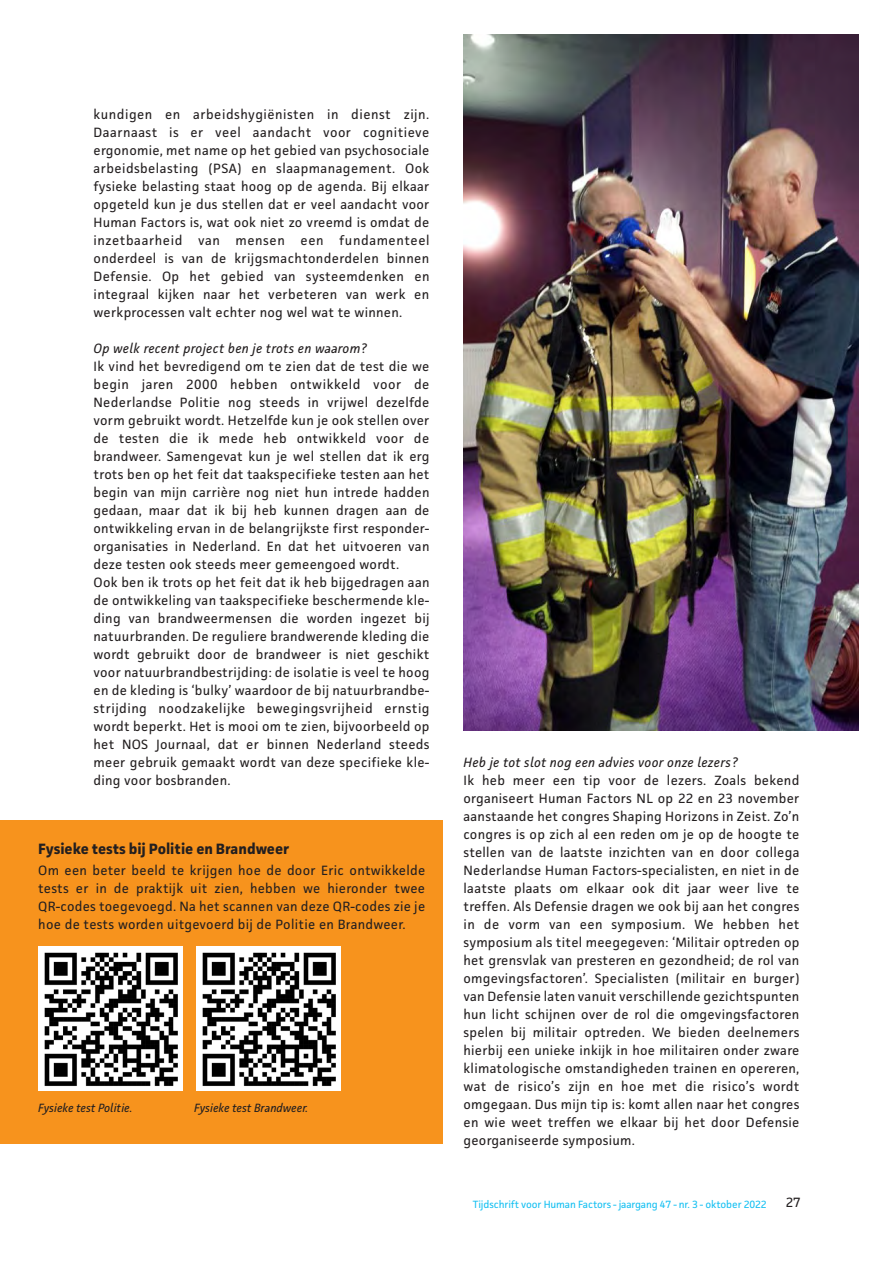
<style>
.page{position:relative;width:893px;height:1263px;background:#fff}
.page>*{position:absolute;margin:0;border:0;box-sizing:border-box;transform-origin:0 0}
.kop1_TvE{font:700 15px "Facit";color:#231f20}
.basistekst_TvE{font:13.5px/18px "Facit";letter-spacing:.02em;color:#231f20;text-align:justify}
.basistekst_TvE-2{font:italic 13.5px "Facit";letter-spacing:.02em;color:#231f20}
.bijschrift-onder_TvE{font:italic 12px "Facit";color:#231f20}
.t1{font:10.5px "Facit";letter-spacing:-.01em;color:#15c0f2}
</style>
<div class="page">
<div style="left:0;top:821px;width:442px;height:323px;background:#f7931d"></div>
<img style="left:463px;top:34px;width:396px;height:697px">
<img style="left:38px;top:947px;width:144px;height:144px">
<img style="left:197px;top:947px;width:144px;height:144px">
<p class="basistekst_TvE" style="left:94px;top:105px;width:338px">kundigen en arbeidshygiënisten in dienst zijn.<br>Daarnaast is er veel aandacht voor cognitieve ergonomie, met name op het gebied van psychosociale arbeidsbelasting (PSA) en slaapmanagement. Ook fysieke belasting staat hoog op de agenda. Bij elkaar opgeteld kun je dus stellen dat er veel aandacht voor Human Factors is, wat ook niet zo vreemd is omdat de inzetbaarheid van mensen een fundamenteel onderdeel is van de krijgsmachtonderdelen binnen Defensie. Op het gebied van systeemdenken en integraal kijken naar het verbeteren van werk en werkprocessen valt echter nog wel wat te winnen.</p>
<p class="basistekst_TvE-2" style="left:94px;top:340px;width:275px">Op welk recent project ben je trots en waarom?</p>
<p class="basistekst_TvE" style="left:94px;top:357px;width:337px">Ik vind het bevredigend om te zien dat de test die we begin jaren 2000 hebben ontwikkeld voor de Nederlandse Politie nog steeds in vrijwel dezelfde vorm gebruikt wordt. Hetzelfde kun je ook stellen over de testen die ik mede heb ontwikkeld voor de brandweer. Samengevat kun je wel stellen dat ik erg trots ben op het feit dat taakspecifieke testen aan het begin van mijn carrière nog niet hun intrede hadden gedaan, maar dat ik bij heb kunnen dragen aan de ontwikkeling ervan in de belangrijkste first responder&shy;organisaties in Nederland. En dat het uitvoeren van deze testen ook steeds meer gemeengoed wordt.</p>
<p class="basistekst_TvE" style="left:94px;top:573px;width:338px">Ook ben ik trots op het feit dat ik heb bijgedragen aan de ontwikkeling van taakspecifieke beschermende kle&shy;ding van brandweermensen die worden ingezet bij natuurbranden. De reguliere brandwerende kleding die wordt gebruikt door de brandweer is niet geschikt voor natuurbrandbestrijding: de isolatie is veel te hoog en de kleding is ‘bulky’ waardoor de bij natuurbrandbe&shy;strijding noodzakelijke bewegingsvrijheid ernstig wordt beperkt. Het is mooi om te zien, bijvoorbeeld op het NOS Journaal, dat er binnen Nederland steeds meer gebruik gemaakt wordt van deze specifieke kle&shy;ding voor bosbranden.</p>
<p class="kop1_TvE" style="left:38px;top:839px;width:253px">Fysieke tests bij Politie en Brandweer</p>
<p class="basistekst_TvE" style="left:38px;top:861px;width:388px">Om een beter beeld te krijgen hoe de door Eric ontwikkelde tests er in de praktijk uit zien, hebben we hieronder twee QR-codes toegevoegd. Na het scannen van deze QR-codes zie je hoe de tests worden uitgevoerd bij de Politie en Brandweer.</p>
<p class="bijschrift-onder_TvE" style="left:38px;top:1100px;width:96px">Fysieke test Politie.</p>
<p class="bijschrift-onder_TvE" style="left:194px;top:1100px;width:115px">Fysieke test Brandweer.</p>
<p class="basistekst_TvE-2" style="left:463px;top:754px;width:276px">Heb je tot slot nog een advies voor onze lezers?</p>
<p class="basistekst_TvE" style="left:463px;top:771px;width:338px">Ik heb meer een tip voor de lezers. Zoals bekend organiseert Human Factors NL op 22 en 23 november aanstaande het congres Shaping Horizons in Zeist. Zo’n congres is op zich al een reden om je op de hoogte te stellen van de laatste inzichten van en door collega Nederlandse Human Factors-specialisten, en niet in de laatste plaats om elkaar ook dit jaar weer live te treffen. Als Defensie dragen we ook bij aan het congres in de vorm van een symposium. We hebben het symposium als titel meegegeven: ‘Militair optreden op het grensvlak van presteren en gezondheid; de rol van omgevingsfactoren’. Specialisten (militair en burger) van Defensie laten vanuit verschillende gezichtspunten hun licht schijnen over de rol die omgevingsfactoren spelen bij militair optreden. We bieden deelnemers hierbij een unieke inkijk in hoe militairen onder zware klimatologische omstandigheden trainen en opereren, wat de risico’s zijn en hoe met die risico’s wordt omgegaan. Dus mijn tip is: komt allen naar het congres en wie weet treffen we elkaar bij het door Defensie georganiseerde symposium.</p>
<p class="t1" style="left:473px;top:1197px;width:295px">Tijdschrift voor Human Factors - jaargang 47 - nr. 3 - oktober 2022</p>
<p class="basistekst_TvE" style="left:786px;top:1193px;width:16px">27</p>
</div>
